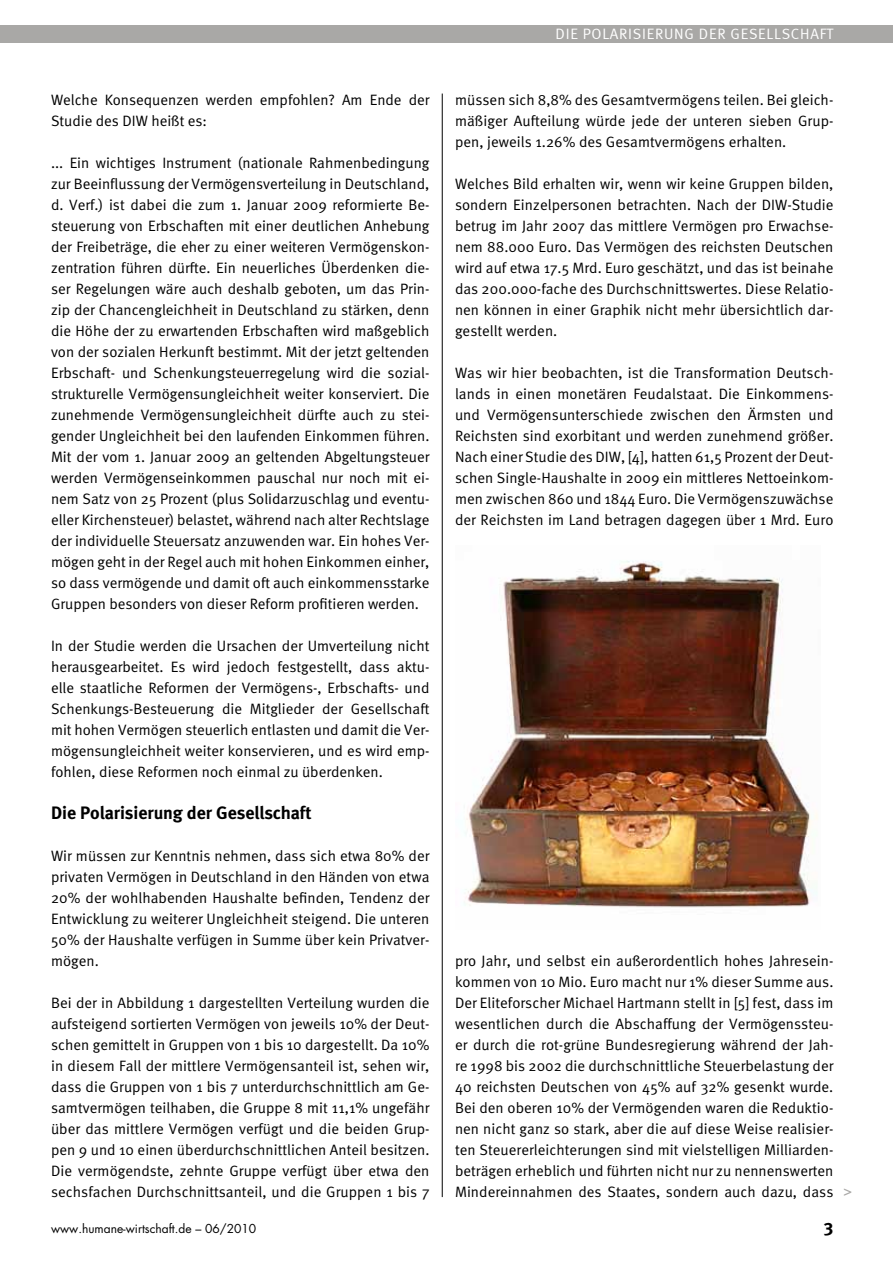
<style>
.page{position:relative;width:893px;height:1263px;background:#fff}
.page>*{position:absolute;margin:0;border:0;box-sizing:border-box;transform-origin:0 0}
.t1{font:700 18px "Meta";color:#000}
.t2{font:18px "Meta Bold LF";color:#000}
.t3{font:15px/21px "Meta Normal";letter-spacing:.005em;color:#000;text-align:justify}
.t4{font:15px "Meta Normal LF";letter-spacing:.05em;color:#fff}
.t5{font:15px "Futura";color:#a9a8a6}
.t6{font:12px "Futura";color:#000}
</style>
<div class="page">
<img style="left:465px;top:561px;width:353px;height:347px">
<hr style="left:442px;top:94px;width:1px;height:1103px;background:#000">
<div style="left:0;top:26px;width:893px;height:17px;background:#a9a8a6"></div>
<p class="t4" style="left:556px;top:25px;width:277px">DI E POLARISI ERUNG DER GESELLSCHAFT</p>
<p class="t3" style="left:51px;top:89px;width:380px">Welche Konsequenzen werden empfohlen? Am Ende der<br>Studie des DIW heißt es:</p>
<p class="t3" style="left:51px;top:152px;width:380px">... Ein wichtiges Instrument (nationale Rahmenbedingung zur Beeinflussung der Vermögensverteilung in Deutschland, d. Verf.) ist dabei die zum 1. Januar 2009 reformierte Be&shy;steuerung von Erbschaften mit einer deutlichen Anhebung der Freibeträge, die eher zu einer weiteren Vermögenskon&shy;zentration führen dürfte. Ein neuerliches Überdenken die&shy;ser Regelungen wäre auch deshalb geboten, um das Prin&shy;zip der Chancengleichheit in Deutschland zu stärken, denn die Höhe der zu erwartenden Erbschaften wird maßgeblich von der sozialen Herkunft bestimmt. Mit der jetzt geltenden Erbschaft- und Schenkungsteuerregelung wird die sozial&shy;strukturelle Vermögensungleichheit weiter konserviert. Die zunehmende Vermögensungleichheit dürfte auch zu stei&shy;gender Ungleichheit bei den laufenden Einkommen führen.<br>Mit der vom 1. Januar 2009 an geltenden Abgeltungsteuer werden Vermögenseinkommen pauschal nur noch mit ei&shy;nem Satz von 25 Prozent (plus Solidarzuschlag und eventu&shy;eller Kirchensteuer) belastet, während nach alter Rechtslage der individuelle Steuersatz anzuwenden war. Ein hohes Ver&shy;mögen geht in der Regel auch mit hohen Einkommen einher, so dass vermögende und damit oft auch einkommensstarke Gruppen besonders von dieser Reform profitieren werden.</p>
<p class="t3" style="left:51px;top:635px;width:380px">In der Studie werden die Ursachen der Umverteilung nicht herausgearbeitet. Es wird jedoch festgestellt, dass aktu&shy;elle staatliche Reformen der Vermögens-, Erbschafts- und Schenkungs-Besteuerung die Mitglieder der Gesellschaft mit hohen Vermögen steuerlich entlasten und damit die Ver&shy;mögensungleichheit weiter konservieren, und es wird emp&shy;fohlen, diese Reformen noch einmal zu überdenken.</p>
<p class="t1" style="left:51px;top:802px;width:262px">Die Polarisierung der Gesellschaft</p>
<p class="t3" style="left:51px;top:845px;width:380px">Wir müssen zur Kenntnis nehmen, dass sich etwa 80% der privaten Vermögen in Deutschland in den Händen von etwa 20% der wohlhabenden Haushalte befinden, Tendenz der Entwicklung zu weiterer Ungleichheit steigend. Die unteren 50% der Haushalte verfügen in Summe über kein Privatver&shy;mögen.</p>
<p class="t3" style="left:51px;top:992px;width:380px">Bei der in Abbildung 1 dargestellten Verteilung wurden die aufsteigend sortierten Vermögen von jeweils 10% der Deut&shy;schen gemittelt in Gruppen von 1 bis 10 dargestellt. Da 10% in diesem Fall der mittlere Vermögensanteil ist, sehen wir, dass die Gruppen von 1 bis 7 unterdurchschnittlich am Ge&shy;samtvermögen teilhaben, die Gruppe 8 mit 11,1% ungefähr über das mittlere Vermögen verfügt und die beiden Grup&shy;pen 9 und 10 einen überdurchschnittlichen Anteil besitzen.<br>Die vermögendste, zehnte Gruppe verfügt über etwa den sechsfachen Durchschnittsanteil, und die Gruppen 1 bis 7</p>
<p class="t3" style="left:455px;top:89px;width:380px">müssen sich 8,8% des Gesamtvermögens teilen. Bei gleich&shy;mäßiger Aufteilung würde jede der unteren sieben Grup&shy;pen, jeweils 1.26% des Gesamtvermögens erhalten.</p>
<p class="t3" style="left:455px;top:173px;width:380px">Welches Bild erhalten wir, wenn wir keine Gruppen bilden, sondern Einzelpersonen betrachten. Nach der DIW-Studie betrug im Jahr 2007 das mittlere Vermögen pro Erwachse&shy;nem 88.000 Euro. Das Vermögen des reichsten Deutschen wird auf etwa 17.5 Mrd. Euro geschätzt, und das ist beinahe das 200.000-fache des Durchschnittswertes. Diese Relatio&shy;nen können in einer Graphik nicht mehr übersichtlich dar&shy;gestellt werden.</p>
<p class="t3" style="left:455px;top:362px;width:380px">Was wir hier beobachten, ist die Transformation Deutsch&shy;lands in einen monetären Feudalstaat. Die Einkommens&shy;und Vermögensunterschiede zwischen den Ärmsten und Reichsten sind exorbitant und werden zunehmend größer.<br>Nach einer Studie des DIW, [4], hatten 61,5 Prozent der Deut&shy;schen Single-Haushalte in 2009 ein mittleres Nettoeinkom&shy;men zwischen 860 und 1844 Euro. Die Vermögenszuwächse der Reichsten im Land betragen dagegen über 1 Mrd. Euro</p>
<p class="t3" style="left:455px;top:950px;width:380px">pro Jahr, und selbst ein außerordentlich hohes Jahresein&shy;kommen von 10 Mio. Euro macht nur 1% dieser Summe aus.<br>Der Eliteforscher Michael Hartmann stellt in [5] fest, dass im wesentlichen durch die Abschaffung der Vermögenssteu&shy;er durch die rot-grüne Bundesregierung während der Jah&shy;re 1998 bis 2002 die durchschnittliche Steuerbelastung der 40 reichsten Deutschen von 45% auf 32% gesenkt wurde.<br>Bei den oberen 10% der Vermögenden waren die Reduktio&shy;nen nicht ganz so stark, aber die auf diese Weise realisier&shy;ten Steuererleichterungen sind mit vielstelligen Milliarden&shy;beträgen erheblich und führten nicht nur zu nennenswerten Mindereinnahmen des Staates, sondern auch dazu, dass</p>
<p class="t6" style="left:51px;top:1221px;width:207px">www.humane-wirtschaft.de – 06/2010</p>
<p class="t2" style="left:823px;top:1218px;width:12px">3</p>
<p class="t5" style="left:843px;top:1181px;width:11px">&gt;</p>
</div>
